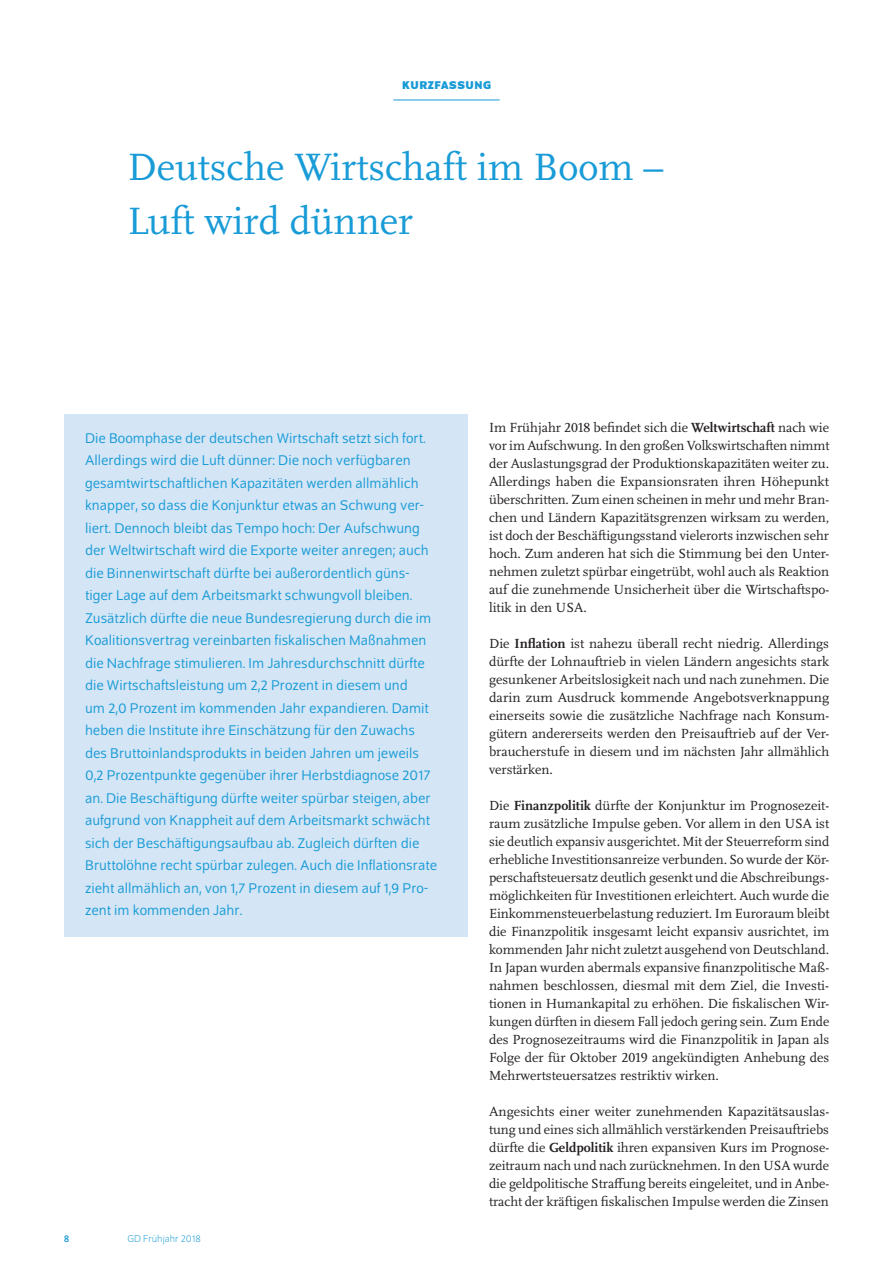
<style>
.page{position:relative;width:893px;height:1263px;background:#fff}
.page>*{position:absolute;margin:0;border:0;box-sizing:border-box;transform-origin:0 0}
.t1{font:39.75px/54px "Scala Pro";color:#189bd7}
.t2{font:15px/22.5px "Schumpeter Blond";color:#189bd7}
.t3{font:13.8px/18px "Scala Pro";color:#231f20;text-align:justify}
.t4{font:700 12px "Schumpeter";letter-spacing:.04em;color:#189bd7}
.t5{font:300 10.5px "Schumpeter";color:#189bd7}
.t6{font:10.5px "Schumpeter";color:#189bd7}
.s1{font-weight:700}
</style>
<div class="page">
<hr style="left:393px;top:100px;width:107px;height:1px;background:#189bd7">
<div style="left:64px;top:414px;width:404px;height:522px;background:#d4e5f5"></div>
<p class="t4" style="left:402px;top:79px;width:90px">KURZFASSUNG</p>
<h1 class="t1" style="left:128px;top:139px;width:537px">Deutsche Wirtschaft im Boom –<br>Luft wird dünner</h1>
<p class="t2" style="left:85px;top:427px;width:354px">Die Boomphase der deutschen Wirtschaft setzt sich fort.<br>Allerdings wird die Luft dünner: Die noch verfügbaren gesamtwirtschaftlichen Kapazitäten werden allmählich knapper, so dass die Konjunktur etwas an Schwung ver&shy;liert. Dennoch bleibt das Tempo hoch: Der Aufschwung der Weltwirtschaft wird die Exporte weiter anregen; auch die Binnenwirtschaft dürfte bei außerordentlich güns&shy;tiger Lage auf dem Arbeitsmarkt schwungvoll bleiben.<br>Zusätzlich dürfte die neue Bundesregierung durch die im Koalitionsvertrag vereinbarten fiskalischen Maßnahmen die Nachfrage stimulieren. Im Jahresdurchschnitt dürfte die Wirtschaftsleistung um 2,2 Prozent in diesem und<br>um 2,0 Prozent im kommenden Jahr expandieren. Damit heben die Institute ihre Einschätzung für den Zuwachs des Bruttoinlandsprodukts in beiden Jahren um jeweils 0,2 Prozentpunkte gegenüber ihrer Herbstdiagnose 2017 an. Die Beschäftigung dürfte weiter spürbar steigen, aber aufgrund von Knappheit auf dem Arbeitsmarkt schwächt sich der Beschäftigungsaufbau ab. Zugleich dürften die Bruttolöhne recht spürbar zulegen. Auch die Inflationsrate zieht allmählich an, von 1,7 Prozent in diesem auf 1,9 Pro&shy;zent im kommenden Jahr.</p>
<p class="t6" style="left:64px;top:1233px;width:7px">8</p>
<p class="t5" style="left:128px;top:1234px;width:75px">GD Frühjahr 2018</p>
<p class="t3" style="left:489px;top:418px;width:342px">Im Frühjahr 2018 befindet sich die <span class="s1">Weltwirtschaft</span> nach wie vor im Aufschwung. In den großen Volkswirtschaften nimmt der Auslastungsgrad der Produktionskapazitäten weiter zu.<br>Allerdings haben die Expansionsraten ihren Höhepunkt überschritten. Zum einen scheinen in mehr und mehr Bran&shy;chen und Ländern Kapazitätsgrenzen wirksam zu werden, ist doch der Beschäftigungsstand vielerorts inzwischen sehr hoch. Zum anderen hat sich die Stimmung bei den Unter&shy;nehmen zuletzt spürbar eingetrübt, wohl auch als Reaktion auf die zunehmende Unsicherheit über die Wirtschaftspo&shy;litik in den USA.</p>
<p class="t3" style="left:489px;top:634px;width:342px">Die <span class="s1">Inflation</span> ist nahezu überall recht niedrig. Allerdings dürfte der Lohnauftrieb in vielen Ländern angesichts stark gesunkener Arbeitslosigkeit nach und nach zunehmen. Die darin zum Ausdruck kommende Angebotsverknappung einerseits sowie die zusätzliche Nachfrage nach Konsum&shy;gütern andererseits werden den Preisauftrieb auf der Ver&shy;braucherstufe in diesem und im nächsten Jahr allmählich verstärken.</p>
<p class="t3" style="left:489px;top:796px;width:342px">Die <span class="s1">Finanzpolitik</span> dürfte der Konjunktur im Prognosezeit&shy;raum zusätzliche Impulse geben. Vor allem in den USA ist sie deutlich expansiv ausgerichtet. Mit der Steuerreform sind erhebliche Investitionsanreize verbunden. So wurde der Kör&shy;perschaftsteuersatz deutlich gesenkt und die Abschreibungs&shy;möglichkeiten für Investitionen erleichtert. Auch wurde die Einkommensteuerbelastung reduziert. Im Euroraum bleibt die Finanzpolitik insgesamt leicht expansiv ausrichtet, im kommenden Jahr nicht zuletzt ausgehend von Deutschland.<br>In Japan wurden abermals expansive finanzpolitische Maß&shy;nahmen beschlossen, diesmal mit dem Ziel, die Investi&shy;tionen in Humankapital zu erhöhen. Die fiskalischen Wir&shy;kungen dürften in diesem Fall jedoch gering sein. Zum Ende des Prognosezeitraums wird die Finanzpolitik in Japan als Folge der für Oktober 2019 angekündigten Anhebung des Mehrwertsteuersatzes restriktiv wirken.</p>
<p class="t3" style="left:489px;top:1102px;width:342px">Angesichts einer weiter zunehmenden Kapazitätsauslas&shy;tung und eines sich allmählich verstärkenden Preisauftriebs dürfte die <span class="s1">Geldpolitik</span> ihren expansiven Kurs im Prognose&shy;zeitraum nach und nach zurücknehmen. In den USA wurde die geldpolitische Straffung bereits eingeleitet, und in Anbe&shy;tracht der kräftigen fiskalischen Impulse werden die Zinsen</p>
</div>
